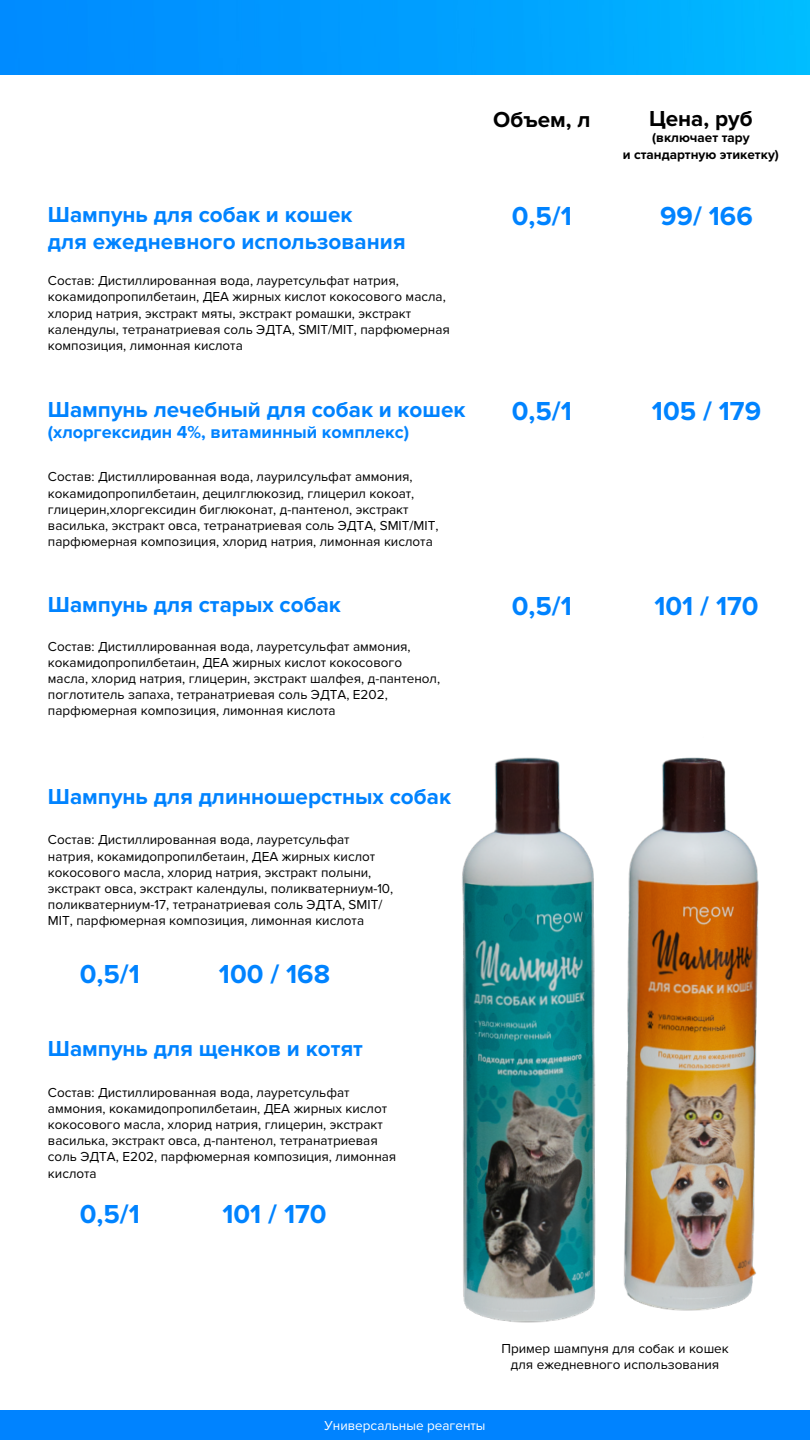
<style>
.page{position:relative;width:810px;height:1440px;background:#fff}
.page>*{position:absolute;margin:0;border:0;box-sizing:border-box;transform-origin:0 0}
.t1{font:700 27px "Proxima Nova";color:#0083ff}
.t2{font:700 22.5px/27px "Proxima Nova";color:#0083ff}
.t3{font:700 22.5px "Proxima Nova";color:#000}
.t4{font:700 18px "Proxima Nova";color:#0083ff}
.t5{font:13.5px/16.2px "Proxima Nova";color:#000}
.t6{font:700 13.5px/16.2px "Proxima Nova";color:#000;text-align:center}
.t7{font:13.5px "Proxima Nova";color:#fff}
</style>
<div class="page">
<div style="left:0;top:1409px;width:810px;height:31px;background:#0083ff"></div>
<img style="left:0;top:0;width:810px;height:75px">
<img style="left:421px;top:757px;width:389px;height:653px">
<h2 class="t3" style="left:493px;top:106px;width:99px">Объем, л</h2>
<h2 class="t2" style="left:48px;top:201px;width:359px">Шампунь для собак и кошек<br>для ежедневного использования</h2>
<p class="t5" style="left:48px;top:273px;width:403px">Состав: Дистиллированная вода, лауретсульфат натрия, кокамидопропилбетаин, ДЕА жирных кислот кокосового масла, хлорид натрия, экстракт мяты, экстракт ромашки, экстракт календулы, тетранатриевая соль ЭДТА, SMIT/MIT, парфюмерная композиция, лимонная кислота</p>
<h2 class="t2" style="left:48px;top:396px;width:419px">Шампунь лечебный для собак и кошек</h2>
<h3 class="t4" style="left:48px;top:422px;width:363px">(хлоргексидин 4%, витаминный комплекс)</h3>
<p class="t5" style="left:48px;top:469px;width:392px">Состав: Дистиллированная вода, лаурилсульфат аммония, кокамидопропилбетаин, децилглюкозид, глицерил кокоат, глицерин,хлоргексидин биглюконат, д-пантенол, экстракт василька, экстракт овса, тетранатриевая соль ЭДТА, SMIT/MIT, парфюмерная композиция, хлорид натрия, лимонная кислота</p>
<h2 class="t2" style="left:48px;top:591px;width:294px">Шампунь для старых собак</h2>
<p class="t5" style="left:48px;top:638px;width:394px">Состав: Дистиллированная вода, лауретсульфат аммония, кокамидопропилбетаин, ДЕА жирных кислот кокосового масла, хлорид натрия, глицерин, экстракт шалфея, д-пантенол, поглотитель запаха, тетранатриевая соль ЭДТА, Е202, парфюмерная композиция, лимонная кислота</p>
<h2 class="t2" style="left:48px;top:784px;width:405px">Шампунь для длинношерстных собак</h2>
<p class="t5" style="left:48px;top:832px;width:347px">Состав: Дистиллированная вода, лауретсульфат натрия, кокамидопропилбетаин, ДЕА жирных кислот кокосового масла, хлорид натрия, экстракт полыни, экстракт овса, экстракт календулы, поликватерниум-10, поликватерниум-17, тетранатриевая соль ЭДТА, SMIT/ MIT, парфюмерная композиция, лимонная кислота</p>
<h1 class="t1" style="left:80px;top:958px;width:62px">0,5/1</h1>
<h1 class="t1" style="left:219px;top:958px;width:113px">100 / 168</h1>
<h2 class="t2" style="left:48px;top:1035px;width:317px">Шампунь для щенков и котят</h2>
<p class="t5" style="left:48px;top:1084px;width:350px">Состав: Дистиллированная вода, лауретсульфат аммония, кокамидопропилбетаин, ДЕА жирных кислот кокосового масла, хлорид натрия, глицерин, экстракт василька, экстракт овса, д-пантенол, тетранатриевая соль ЭДТА, Е202, парфюмерная композиция, лимонная кислота</p>
<h1 class="t1" style="left:80px;top:1199px;width:62px">0,5/1</h1>
<h1 class="t1" style="left:222px;top:1199px;width:106px">101 / 170</h1>
<h1 class="t1" style="left:512px;top:201px;width:62px">0,5/1</h1>
<h1 class="t1" style="left:512px;top:396px;width:62px">0,5/1</h1>
<h1 class="t1" style="left:512px;top:591px;width:62px">0,5/1</h1>
<h2 class="t3" style="left:649px;top:106px;width:105px">Цена, руб</h2>
<p class="t6" style="left:623px;top:130px;width:158px">(включает тару<br>и стандартную этикетку)</p>
<h1 class="t1" style="left:660px;top:201px;width:94px">99/ 166</h1>
<h1 class="t1" style="left:652px;top:396px;width:111px">105 / 179</h1>
<h1 class="t1" style="left:654px;top:591px;width:106px">101 / 170</h1>
<p class="t5" style="left:501px;top:1341px;width:229px;text-align:center">Пример шампуня для собак и кошек для ежедневного использования</p>
<p class="t7" style="left:324px;top:1418px;width:163px">Универсальные реагенты</p>
</div>
